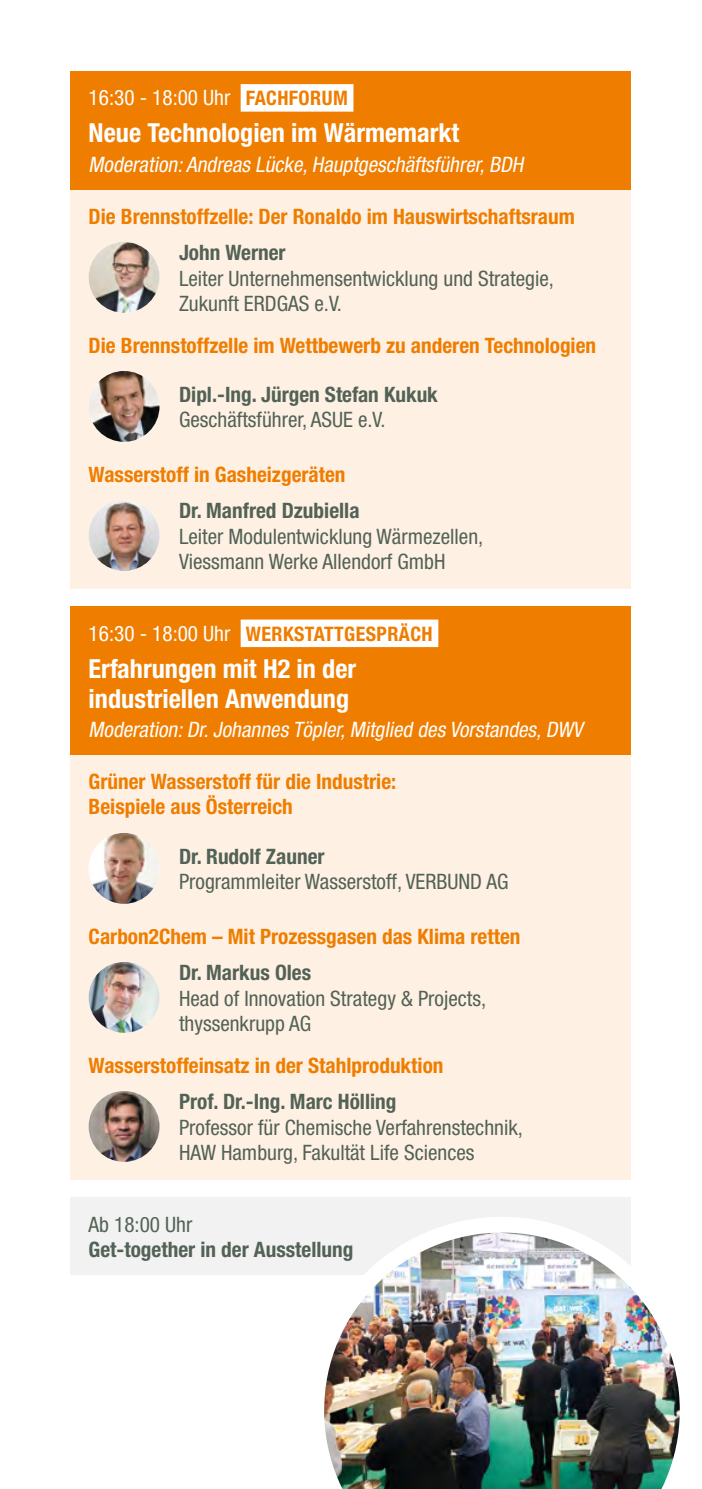
<style>
.page{position:relative;width:702px;height:1489px;background:#fff}
.page>*{position:absolute;margin:0;border:0;box-sizing:border-box;transform-origin:0 0}
.t1{font:700 condensed 26.25px/30px "Helvetica Neue";color:#fff}
.t2{font:condensed 21.25px/25.5px "Helvetica Neue";color:#536256}
.t3{font:700 condensed 21.25px/25.5px "Helvetica Neue";color:#ef7d00}
.t4{font:700 condensed 21.25px "Helvetica Neue";color:#536256}
.t5{font:italic condensed 21.25px "Helvetica Neue";color:#fff}
.t6{font:condensed 21.25px "Helvetica Neue";color:#fff}
.t7{font:700 condensed 20px "Helvetica Neue";letter-spacing:.02em;color:#ef7d00}
.s1{font-weight:700;font-size:20px;color:#ef7d00}
.s2{font-weight:400;font-size:21.25px;color:#fff}
</style>
<div class="page">
<div style="left:71px;top:189px;width:560px;height:399px;background:#fef1e4"></div>
<img style="left:89px;top:242px;width:70px;height:71px;border-radius:35px">
<img style="left:89px;top:371px;width:70px;height:71px;border-radius:35px">
<img style="left:89px;top:500px;width:70px;height:71px;border-radius:35px">
<div style="left:71px;top:754px;width:560px;height:425px;background:#fef1e4"></div>
<img style="left:89px;top:832px;width:70px;height:71px;border-radius:35px">
<img style="left:89px;top:961px;width:70px;height:71px;border-radius:35px">
<img style="left:89px;top:1090px;width:70px;height:71px;border-radius:35px">
<div style="left:71px;top:71px;width:560px;height:118px;background:#ef7d00"></div>
<div style="left:241px;top:84px;width:112px;height:28px;background:#fff"></div>
<div style="left:71px;top:606px;width:560px;height:148px;background:#ef7d00"></div>
<div style="left:241px;top:619px;width:197px;height:28px;background:#fff"></div>
<div style="left:71px;top:1197px;width:560px;height:77px;background:#f2f2f2"></div>
<img style="left:308px;top:1217px;width:372px;height:271px">
<p class="t6" style="left:89px;top:86px;width:261px">16:30 - 18:00 Uhr <span class="s1">FACHFORUM</span></p>
<p class="t1" style="left:89px;top:118px;width:372px">Neue Technologien im Wärmemarkt</p>
<p class="t5" style="left:89px;top:152px;width:440px">Moderation:Andreas Lücke,Hauptgeschäftsführer,BDH</p>
<p class="t3" style="left:89px;top:203px;width:487px">Die Brennstoffzelle: Der Ronaldo im Hauswirtschaftsraum</p>
<p class="t4" style="left:179px;top:240px;width:108px">John Werner</p>
<p class="t2" style="left:179px;top:265px;width:376px">Leiter Unternehmensentwicklung und Strategie,<br>Zukunft ERDGAS e.V.</p>
<p class="t3" style="left:89px;top:332px;width:509px">Die Brennstoffzelle im Wettbewerb zu anderen Technologien</p>
<p class="t4" style="left:179px;top:381px;width:260px">Dipl.-Ing. Jürgen Stefan Kukuk</p>
<p class="t2" style="left:179px;top:407px;width:208px">Geschäftsführer, ASUE e.V.</p>
<p class="t3" style="left:89px;top:461px;width:258px">Wasserstoff in Gasheizgeräten</p>
<p class="t4" style="left:179px;top:497px;width:182px">Dr. Manfred Dzubiella</p>
<p class="t2" style="left:179px;top:523px;width:306px">Leiter Modulentwicklung Wärmezellen,<br>Viessmann Werke Allendorf GmbH</p>
<p class="t7" style="left:89px;top:621px;width:345px"><span class="s2">16:30 - 18:00 Uhr</span> WERKSTATTGESPRÄCH</p>
<p class="t1" style="left:89px;top:653px;width:269px">Erfahrungen mit H2 in der industriellen Anwendung</p>
<p class="t5" style="left:89px;top:717px;width:500px">Moderation:Dr.Johannes Töpler,Mitglied des Vorstandes,DWV</p>
<p class="t3" style="left:89px;top:768px;width:309px">Grüner Wasserstoff für die Industrie:<br>Beispiele aus Österreich</p>
<p class="t4" style="left:179px;top:843px;width:147px">Dr. Rudolf Zauner</p>
<p class="t2" style="left:179px;top:868px;width:331px">Programmleiter Wasserstoff, VERBUND AG</p>
<p class="t3" style="left:89px;top:922px;width:433px">Carbon2Chem – Mit Prozessgasen das Klima retten</p>
<p class="t4" style="left:179px;top:959px;width:134px">Dr. Markus Oles</p>
<p class="t2" style="left:179px;top:985px;width:308px">Head of Innovation Strategy &amp; Projects, thyssenkrupp AG</p>
<p class="t3" style="left:89px;top:1051px;width:356px">Wasserstoffeinsatz in der Stahlproduktion</p>
<p class="t4" style="left:179px;top:1088px;width:219px">Prof. Dr.-Ing. Marc Hölling</p>
<p class="t2" style="left:179px;top:1114px;width:345px">Professor für Chemische Verfahrenstechnik,<br>HAW Hamburg, Fakultät Life Sciences</p>
<p class="t2" style="left:89px;top:1211px;width:105px">Ab 18:00 Uhr</p>
<p class="t4" style="left:89px;top:1236px;width:266px">Get-together in der Ausstellung</p>
</div>
